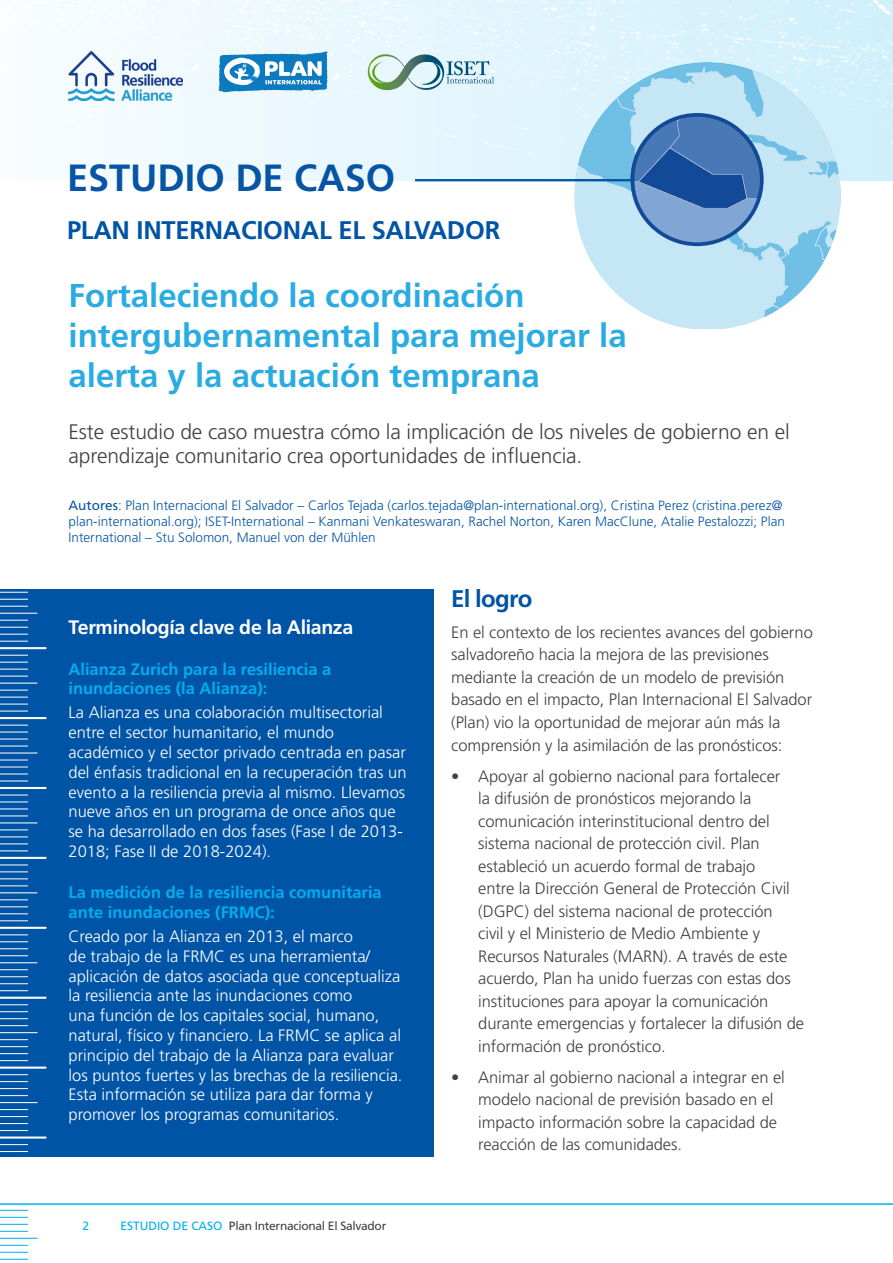
<style>
.page{position:relative;width:893px;height:1263px;background:#fff}
.page>*{position:absolute;margin:0;border:0;box-sizing:border-box;transform-origin:0 0}
.t1{font:700 37.8px "Frutiger LT Pro";color:#0655a5}
.ZFRA_Case_Study_Titl{font:700 33px/39.6px "Frutiger LT Pro";color:#2aace2}
.t2{font:700 25.5px "Frutiger LT Pro";letter-spacing:-.01em;color:#0054a6}
.ZFRA-H2{font:700 24px "Frutiger LT Pro";letter-spacing:-.03em;color:#0054a6}
.ZFRA-Body-11pt{font:300 21px/24px "Frutiger LT Pro";letter-spacing:-.005em;color:#414042}
.ZFPA-H3{font:700 19.5px "Frutiger LT Pro";letter-spacing:-.015em;color:#fff}
.ZFRA-Body-11pt-2{font:300 16.5px/22.5px "Frutiger LT Pro";letter-spacing:-.005em;color:#414042}
.t3{font:300 16.5px/19.8px "Frutiger LT Pro";color:#fff}
.t4{font:700 16.5px/19.8px "Frutiger LT Pro";color:#00aeef}
.t5{font:300 13.5px/16.2px "Frutiger LT Pro";color:#0655a5}
.t6{font:12px "Frutiger LT Pro";letter-spacing:-.025em;color:#414042}
.t7{font:12px "Frutiger LT Pro";color:#00aeef}
.s1{font-weight:400}
.s2{color:#00aeef}
</style>
<div class="page">
<svg style="left:0;top:1210px;width:28px;height:1px"></svg>
<svg style="left:0;top:1217px;width:28px;height:1px"></svg>
<svg style="left:0;top:1224px;width:28px;height:1px"></svg>
<svg style="left:0;top:1231px;width:28px;height:1px"></svg>
<hr style="left:0;top:1238px;width:37px;height:1px;background:#00aeef">
<svg style="left:0;top:1245px;width:28px;height:1px"></svg>
<svg style="left:0;top:1252px;width:28px;height:1px"></svg>
<svg style="left:0;top:1259px;width:28px;height:1px"></svg>
<hr style="left:0;top:1203px;width:893px;height:2px;background:#00aeef">
<img style="left:68px;top:0;width:825px;height:181px">
<img style="left:575px;top:63px;width:266px;height:266px">
<img style="left:630px;top:114px;width:131px;height:131px">
<div style="left:631px;top:113px;width:133px;height:133px;border:4px solid #134a98;border-radius:50%"></div>
<svg style="left:367px;top:54px;width:127px;height:37px;background:#b7d3d4"></svg>
<div style="left:0;top:589px;width:433px;height:568px;background:#0054a6"></div>
<hr style="left:415px;top:179px;width:220px;height:2px;background:#0054a6">
<img style="left:69px;top:51px;width:113px;height:50px">
<svg style="left:0;top:1151px;width:28px;height:1px"></svg>
<svg style="left:0;top:1144px;width:28px;height:1px"></svg>
<hr style="left:0;top:1136px;width:46px;height:2px;background:#fff">
<svg style="left:0;top:1130px;width:28px;height:1px"></svg>
<svg style="left:0;top:1123px;width:28px;height:1px"></svg>
<svg style="left:0;top:1116px;width:28px;height:1px"></svg>
<svg style="left:0;top:1109px;width:28px;height:1px"></svg>
<hr style="left:0;top:1102px;width:37px;height:1px;background:#fff">
<svg style="left:0;top:1095px;width:28px;height:1px"></svg>
<svg style="left:0;top:1088px;width:28px;height:1px"></svg>
<svg style="left:0;top:1081px;width:28px;height:1px"></svg>
<svg style="left:0;top:1074px;width:28px;height:1px"></svg>
<hr style="left:0;top:1066px;width:46px;height:3px;background:#fff">
<svg style="left:0;top:1060px;width:28px;height:1px"></svg>
<svg style="left:0;top:1053px;width:28px;height:1px"></svg>
<svg style="left:0;top:1046px;width:28px;height:1px"></svg>
<svg style="left:0;top:1039px;width:28px;height:1px"></svg>
<hr style="left:0;top:1032px;width:37px;height:1px;background:#fff">
<svg style="left:0;top:1025px;width:28px;height:1px"></svg>
<svg style="left:0;top:1018px;width:28px;height:1px"></svg>
<svg style="left:0;top:1011px;width:28px;height:1px"></svg>
<svg style="left:0;top:1004px;width:28px;height:1px"></svg>
<hr style="left:0;top:997px;width:46px;height:2px;background:#fff">
<svg style="left:0;top:990px;width:28px;height:1px"></svg>
<svg style="left:0;top:983px;width:28px;height:1px"></svg>
<svg style="left:0;top:976px;width:28px;height:1px"></svg>
<svg style="left:0;top:969px;width:28px;height:1px"></svg>
<hr style="left:0;top:962px;width:37px;height:1px;background:#fff">
<svg style="left:0;top:955px;width:28px;height:1px"></svg>
<svg style="left:0;top:948px;width:28px;height:1px"></svg>
<svg style="left:0;top:941px;width:28px;height:1px"></svg>
<svg style="left:0;top:934px;width:28px;height:1px"></svg>
<hr style="left:0;top:927px;width:46px;height:2px;background:#fff">
<svg style="left:0;top:920px;width:28px;height:1px"></svg>
<svg style="left:0;top:913px;width:28px;height:1px"></svg>
<svg style="left:0;top:906px;width:28px;height:1px"></svg>
<svg style="left:0;top:899px;width:28px;height:1px"></svg>
<hr style="left:0;top:892px;width:37px;height:1px;background:#fff">
<svg style="left:0;top:885px;width:28px;height:1px"></svg>
<svg style="left:0;top:872px;width:28px;height:7px"></svg>
<svg style="left:0;top:865px;width:28px;height:1px"></svg>
<hr style="left:0;top:857px;width:46px;height:2px;background:#fff">
<svg style="left:0;top:851px;width:28px;height:1px"></svg>
<svg style="left:0;top:844px;width:28px;height:1px"></svg>
<svg style="left:0;top:837px;width:28px;height:1px"></svg>
<svg style="left:0;top:830px;width:28px;height:1px"></svg>
<hr style="left:0;top:822px;width:37px;height:1px;background:#fff">
<svg style="left:0;top:816px;width:28px;height:1px"></svg>
<svg style="left:0;top:809px;width:28px;height:1px"></svg>
<svg style="left:0;top:802px;width:28px;height:1px"></svg>
<svg style="left:0;top:795px;width:28px;height:1px"></svg>
<hr style="left:0;top:787px;width:46px;height:2px;background:#fff">
<svg style="left:0;top:781px;width:28px;height:1px"></svg>
<svg style="left:0;top:774px;width:28px;height:1px"></svg>
<svg style="left:0;top:767px;width:28px;height:1px"></svg>
<svg style="left:0;top:760px;width:28px;height:1px"></svg>
<hr style="left:0;top:752px;width:37px;height:1px;background:#fff">
<svg style="left:0;top:746px;width:28px;height:1px"></svg>
<svg style="left:0;top:739px;width:28px;height:1px"></svg>
<svg style="left:0;top:732px;width:28px;height:1px"></svg>
<svg style="left:0;top:725px;width:28px;height:1px"></svg>
<hr style="left:0;top:717px;width:46px;height:2px;background:#fff">
<svg style="left:0;top:711px;width:28px;height:1px"></svg>
<svg style="left:0;top:704px;width:28px;height:1px"></svg>
<svg style="left:0;top:697px;width:28px;height:1px"></svg>
<svg style="left:0;top:690px;width:28px;height:1px"></svg>
<hr style="left:0;top:683px;width:37px;height:1px;background:#fff">
<svg style="left:0;top:676px;width:28px;height:1px"></svg>
<svg style="left:0;top:669px;width:28px;height:1px"></svg>
<svg style="left:0;top:662px;width:28px;height:1px"></svg>
<svg style="left:0;top:655px;width:28px;height:1px"></svg>
<hr style="left:0;top:647px;width:46px;height:2px;background:#fff">
<svg style="left:0;top:641px;width:28px;height:1px"></svg>
<svg style="left:0;top:634px;width:28px;height:1px"></svg>
<svg style="left:0;top:627px;width:28px;height:1px"></svg>
<svg style="left:0;top:620px;width:28px;height:1px"></svg>
<hr style="left:0;top:613px;width:37px;height:1px;background:#fff">
<svg style="left:0;top:606px;width:28px;height:1px"></svg>
<svg style="left:0;top:599px;width:28px;height:1px"></svg>
<svg style="left:0;top:592px;width:28px;height:1px"></svg>
<svg style="left:218px;top:52px;width:110px;height:40px"></svg>
<p class="t1" style="left:67px;top:155px;width:330px">ESTUDIO DE CASO</p>
<p class="t2" style="left:67px;top:215px;width:435px">PLAN INTERNACIONAL EL SALVADOR</p>
<p class="ZFRA_Case_Study_Titl" style="left:69px;top:276px;width:560px">Fortaleciendo la coordinación intergubernamental para mejorar la alerta y la actuación temprana</p>
<p class="ZFRA-Body-11pt" style="left:69px;top:420px;width:723px">Este estudio de caso muestra cómo la implicación de los niveles de gobierno en el aprendizaje comunitario crea oportunidades de influencia.</p>
<p class="t5" style="left:69px;top:497px;width:718px"><span class="s1">Autores</span>: Plan Internacional El Salvador – Carlos Tejada (carlos.tejada@plan-international.org), Cristina Perez (cristina.perez@ plan-international.org); ISET-International – Kanmani Venkateswaran, Rachel Norton, Karen MacClune, Atalie Pestalozzi; Plan<br>International – Stu Solomon, Manuel von der Mühlen</p>
<p class="ZFPA-H3" style="left:69px;top:615px;width:286px">Terminología clave de la Alianza</p>
<p class="t4" style="left:69px;top:659px;width:264px">Alianza Zurich para la resiliencia a inundaciones (la Alianza):</p>
<p class="t3" style="left:69px;top:703px;width:339px">La Alianza es una colaboración multisectorial entre el sector humanitario, el mundo académico y el sector privado centrada en pasar del énfasis tradicional en la recuperación tras un evento a la resiliencia previa al mismo. Llevamos nueve años en un programa de once años que se ha desarrollado en dos fases (Fase I de 2013- 2018; Fase II de 2018-2024).</p>
<p class="t4" style="left:69px;top:882px;width:315px">La medición de la resiliencia comunitaria ante inundaciones (FRMC):</p>
<p class="t3" style="left:69px;top:926px;width:336px">Creado por la Alianza en 2013, el marco<br>de trabajo de la FRMC es una herramienta/ aplicación de datos asociada que conceptualiza la resiliencia ante las inundaciones como<br>una función de los capitales social, humano, natural, físico y financiero. La FRMC se aplica al principio del trabajo de la Alianza para evaluar los puntos fuertes y las brechas de la resiliencia.<br>Esta información se utiliza para dar forma y promover los programas comunitarios.</p>
<p class="t7" style="left:82px;top:1219px;width:8px">2</p>
<p class="t6" style="left:121px;top:1219px;width:267px"><span class="s2">ESTUDIO DE CASO</span> Plan Internacional El Salvador</p>
<p class="ZFRA-H2" style="left:451px;top:584px;width:83px">El logro</p>
<p class="ZFRA-Body-11pt-2" style="left:451px;top:621px;width:363px">En el contexto de los recientes avances del gobierno salvadoreño hacia la mejora de las previsiones mediante la creación de un modelo de previsión basado en el impacto, Plan Internacional El Salvador (Plan) vio la oportunidad de mejorar aún más la comprensión y la asimilación de las pronósticos:</p>
<p class="ZFRA-Body-11pt-2" style="left:478px;top:765px;width:327px;text-indent:-27px">• Apoyar al gobierno nacional para fortalecer<br>la difusión de pronósticos mejorando la comunicación interinstitucional dentro del sistema nacional de protección civil. Plan estableció un acuerdo formal de trabajo<br>entre la Dirección General de Protección Civil (DGPC) del sistema nacional de protección<br>civil y el Ministerio de Medio Ambiente y Recursos Naturales (MARN). A través de este acuerdo, Plan ha unido fuerzas con estas dos instituciones para apoyar la comunicación durante emergencias y fortalecer la difusión de información de pronóstico.</p>
<p class="ZFRA-Body-11pt-2" style="left:478px;top:1066px;width:308px;text-indent:-27px">• Animar al gobierno nacional a integrar en el modelo nacional de previsión basado en el impacto información sobre la capacidad de reacción de las comunidades.</p>
</div>
